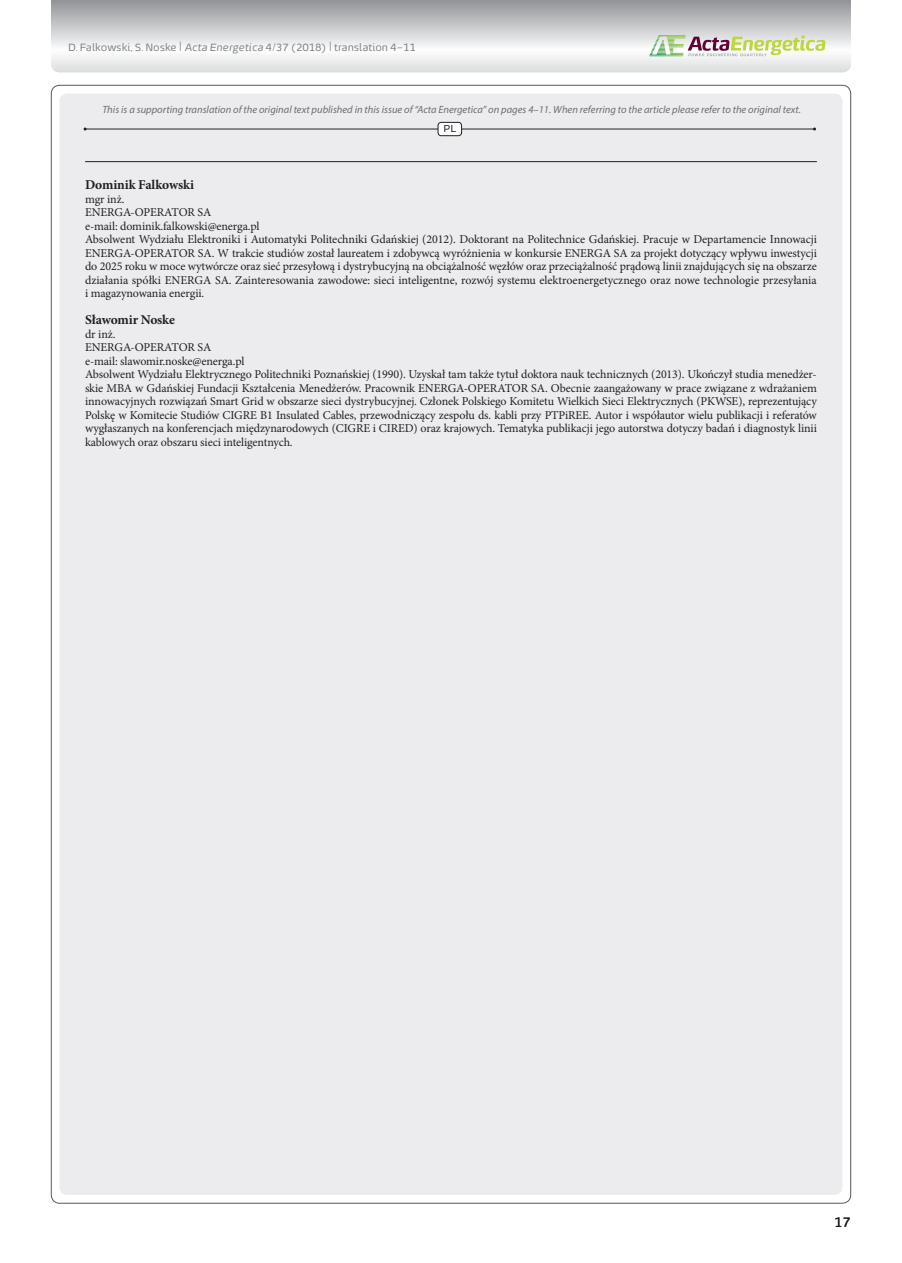
<style>
.page{position:relative;width:902px;height:1263px;background:#fff}
.page>*{position:absolute;margin:0;border:0;box-sizing:border-box;transform-origin:0 0}
.t1{font:700 13.5px "Minion Pro";letter-spacing:-.01em;color:#231f20}
.t2{font:13.5px "Energa";color:#231f20}
.t3{font:12px/13.5px "Minion Pro";letter-spacing:-.01em;color:#231f20}
.t4{font:italic 10.5px "Myriad Pro";color:#6c6d70}
.t5{font:10.5px "Energa";letter-spacing:-.01em;color:#808285}
.t6{font:10.05px "Energa";color:#231f20}
.s1{font-size:13.5px}
.s2{font-style:italic}
</style>
<div class="page">
<svg style="left:51px;top:0;width:799px;height:72px"></svg>
<div style="left:60px;top:94px;width:782px;height:1101px;background:#ececee;border-radius:8px"></div>
<svg style="left:649px;top:35px;width:176px;height:21px"></svg>
<hr style="left:85px;top:129px;width:729px;height:1px;background:#231f20">
<div style="left:438px;top:122px;width:23px;height:14px;background:#fff;border-radius:3px"></div>
<div style="left:437px;top:122px;width:25px;height:14px;border:1px solid #231f20;border-radius:3px"></div>
<hr style="left:85px;top:161px;width:731px;height:1px;background:#231f20">
<p class="t5" style="left:68px;top:41px;width:349px">D. Falkowski, S. Noske <span class="s1">|</span> <span class="s2">Acta Energetica</span> 4/37 (2018) <span class="s1">|</span> translation 4–11</p>
<p class="t4" style="left:102px;top:103px;width:700px">This is a supporting translation of the original text published in this issue of “Acta Energetica” on pages 4–11. When referring to the article please refer to the original text.</p>
<p class="t6" style="left:443px;top:122px;width:14px">PL</p>
<p class="t1" style="left:85px;top:175px;width:110px">Dominik Falkowski</p>
<p class="t3" style="left:85px;top:192px;width:733px">mgr inż.<br>ENERGA-OPERATOR SA<br>e-mail: dominik.falkowski@energa.pl<br>Absolwent Wydziału Elektroniki i Automatyki Politechniki Gdańskiej (2012). Doktorant na Politechnice Gdańskiej. Pracuje w Departamencie Innowacji ENERGA-OPERATOR SA. W trakcie studiów został laureatem i zdobywcą wyróżnienia w konkursie ENERGA SA za projekt dotyczący wpływu inwestycji do 2025 roku w moce wytwórcze oraz sieć przesyłową i dystrybucyjną na obciążalność węzłów oraz przeciążalność prądową linii znajdujących się na obszarze działania spółki ENERGA SA. Zainteresowania zawodowe: sieci inteligentne, rozwój systemu elektroenergetycznego oraz nowe technologie przesyłania i magazynowania energii.</p>
<p class="t1" style="left:85px;top:310px;width:91px">Sławomir Noske</p>
<p class="t3" style="left:85px;top:327px;width:733px">dr inż.<br>ENERGA-OPERATOR SA<br>e-mail: slawomir.noske@energa.pl<br>Absolwent Wydziału Elektrycznego Politechniki Poznańskiej (1990). Uzyskał tam także tytuł doktora nauk technicznych (2013). Ukończył studia menedżer&shy;skie MBA w Gdańskiej Fundacji Kształcenia Menedżerów. Pracownik ENERGA-OPERATOR SA. Obecnie zaangażowany w prace związane z wdrażaniem innowacyjnych rozwiązań Smart Grid w obszarze sieci dystrybucyjnej. Członek Polskiego Komitetu Wielkich Sieci Elektrycznych (PKWSE), reprezentujący Polskę w Komitecie Studiów CIGRE B1 Insulated Cables, przewodniczący zespołu ds. kabli przy PTPiREE. Autor i współautor wielu publikacji i referatów wygłaszanych na konferencjach międzynarodowych (CIGRE i CIRED) oraz krajowych. Tematyka publikacji jego autorstwa dotyczy badań i diagnostyk linii kablowych oraz obszaru sieci inteligentnych.</p>
<p class="t2" style="left:834px;top:1213px;width:18px">17</p>
</div>
